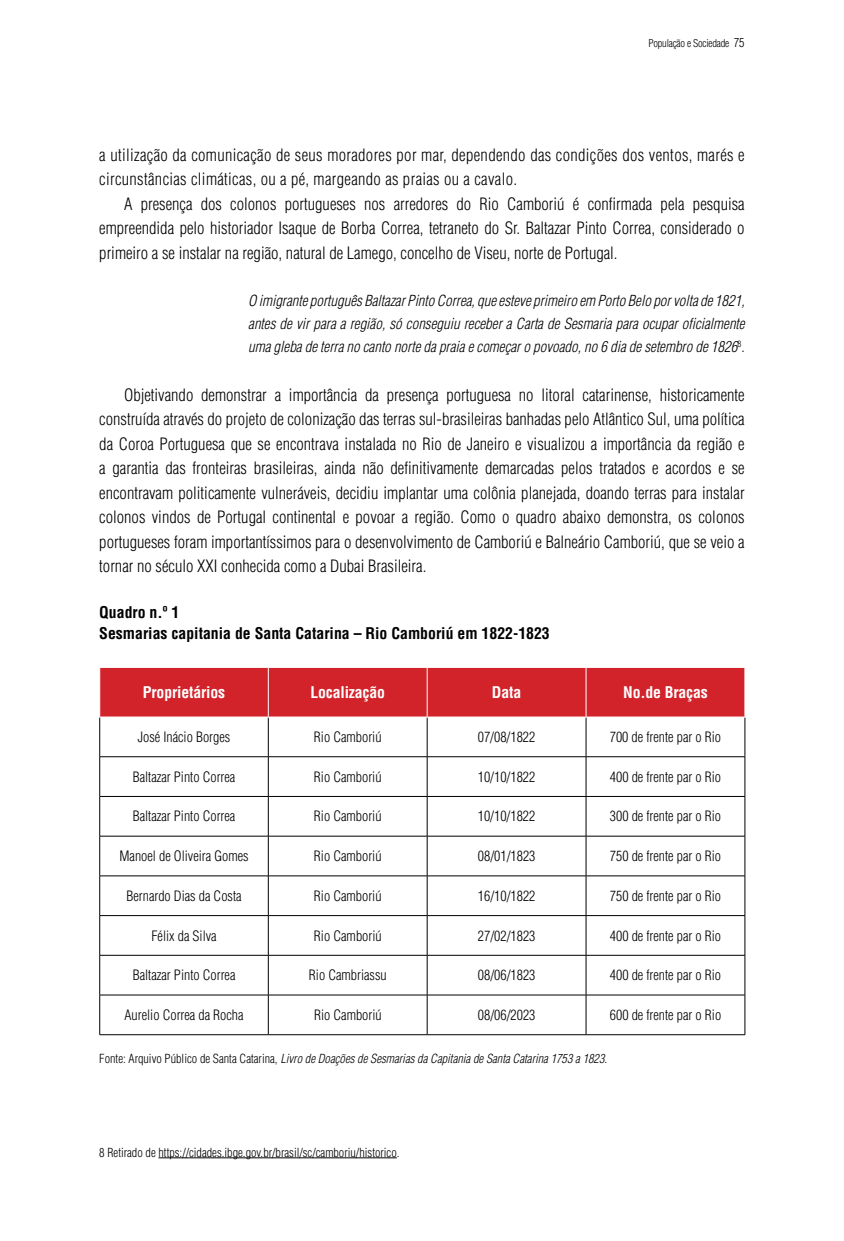
<style>
.page{position:relative;width:844px;height:1241px;background:#fff}
.page>*{position:absolute;margin:0;border:0;box-sizing:border-box;transform-origin:0 0}
.t1{font:300 condensed 16.62px/24.5px "Helvetica LT Std";letter-spacing:.02em;color:#000;text-align:justify}
.t2{font:700 condensed 15.75px/21px "Helvetica LT Std";color:#000}
.t3{font:700 condensed 15.75px "Helvetica LT Std";letter-spacing:-.01em;color:#fff}
.t4{font:italic 300 condensed 14.88px/22.8px "Helvetica LT Std";color:#000;text-align:justify}
.t5{font:300 condensed 14px "Helvetica LT Std";color:#000}
.t6{font:italic 300 condensed 12.25px "Helvetica LT Std";color:#000}
.t7{font:300 condensed 12.25px "Helvetica LT Std";color:#000}
.t8{font:300 condensed 10.5px "Helvetica LT Std";letter-spacing:-.02em;color:#000}
.s1{font-size:12.25px}
.s2{font-style:normal}
</style>
<div class="page">
<div style="left:100px;top:668px;width:644px;height:48px;background:#d2232a"></div>
<hr style="left:99px;top:717px;width:1px;height:39px;background:#000">
<hr style="left:99px;top:756px;width:1px;height:40px;background:#000">
<hr style="left:99px;top:796px;width:1px;height:39px;background:#000">
<hr style="left:99px;top:836px;width:1px;height:39px;background:#000">
<hr style="left:99px;top:876px;width:1px;height:39px;background:#000">
<hr style="left:99px;top:915px;width:1px;height:39px;background:#000">
<hr style="left:99px;top:955px;width:1px;height:39px;background:#000">
<hr style="left:99px;top:995px;width:1px;height:39px;background:#000">
<hr style="left:268px;top:717px;width:1px;height:39px;background:#000">
<hr style="left:427px;top:717px;width:1px;height:39px;background:#000">
<hr style="left:585px;top:717px;width:1px;height:39px;background:#000">
<hr style="left:744px;top:717px;width:1px;height:39px;background:#000">
<hr style="left:268px;top:756px;width:1px;height:40px;background:#000">
<hr style="left:427px;top:756px;width:1px;height:40px;background:#000">
<hr style="left:585px;top:756px;width:1px;height:40px;background:#000">
<hr style="left:744px;top:756px;width:1px;height:40px;background:#000">
<hr style="left:268px;top:796px;width:1px;height:39px;background:#000">
<hr style="left:427px;top:796px;width:1px;height:39px;background:#000">
<hr style="left:585px;top:796px;width:1px;height:39px;background:#000">
<hr style="left:744px;top:796px;width:1px;height:39px;background:#000">
<hr style="left:268px;top:836px;width:1px;height:39px;background:#000">
<hr style="left:427px;top:836px;width:1px;height:39px;background:#000">
<hr style="left:585px;top:836px;width:1px;height:39px;background:#000">
<hr style="left:744px;top:836px;width:1px;height:39px;background:#000">
<hr style="left:268px;top:876px;width:1px;height:39px;background:#000">
<hr style="left:427px;top:876px;width:1px;height:39px;background:#000">
<hr style="left:585px;top:876px;width:1px;height:39px;background:#000">
<hr style="left:744px;top:876px;width:1px;height:39px;background:#000">
<hr style="left:268px;top:915px;width:1px;height:39px;background:#000">
<hr style="left:427px;top:915px;width:1px;height:39px;background:#000">
<hr style="left:585px;top:915px;width:1px;height:39px;background:#000">
<hr style="left:744px;top:915px;width:1px;height:39px;background:#000">
<hr style="left:268px;top:955px;width:1px;height:39px;background:#000">
<hr style="left:427px;top:955px;width:1px;height:39px;background:#000">
<hr style="left:585px;top:955px;width:1px;height:39px;background:#000">
<hr style="left:744px;top:955px;width:1px;height:39px;background:#000">
<hr style="left:268px;top:995px;width:1px;height:39px;background:#000">
<hr style="left:427px;top:995px;width:1px;height:39px;background:#000">
<hr style="left:585px;top:995px;width:1px;height:39px;background:#000">
<hr style="left:744px;top:995px;width:1px;height:39px;background:#000">
<hr style="left:99px;top:756px;width:169px;height:1px;background:#000">
<hr style="left:268px;top:756px;width:159px;height:1px;background:#000">
<hr style="left:427px;top:756px;width:159px;height:1px;background:#000">
<hr style="left:586px;top:756px;width:159px;height:1px;background:#000">
<hr style="left:99px;top:796px;width:169px;height:1px;background:#000">
<hr style="left:268px;top:796px;width:159px;height:1px;background:#000">
<hr style="left:427px;top:796px;width:159px;height:1px;background:#000">
<hr style="left:586px;top:796px;width:159px;height:1px;background:#000">
<hr style="left:99px;top:835px;width:169px;height:1px;background:#000">
<hr style="left:268px;top:835px;width:159px;height:1px;background:#000">
<hr style="left:427px;top:835px;width:159px;height:1px;background:#000">
<hr style="left:586px;top:835px;width:159px;height:1px;background:#000">
<hr style="left:99px;top:875px;width:169px;height:1px;background:#000">
<hr style="left:268px;top:875px;width:159px;height:1px;background:#000">
<hr style="left:427px;top:875px;width:159px;height:1px;background:#000">
<hr style="left:586px;top:875px;width:159px;height:1px;background:#000">
<hr style="left:99px;top:915px;width:169px;height:1px;background:#000">
<hr style="left:268px;top:915px;width:159px;height:1px;background:#000">
<hr style="left:427px;top:915px;width:159px;height:1px;background:#000">
<hr style="left:586px;top:915px;width:159px;height:1px;background:#000">
<hr style="left:99px;top:954px;width:169px;height:1px;background:#000">
<hr style="left:268px;top:954px;width:159px;height:1px;background:#000">
<hr style="left:427px;top:954px;width:159px;height:1px;background:#000">
<hr style="left:586px;top:954px;width:159px;height:1px;background:#000">
<hr style="left:99px;top:994px;width:169px;height:1px;background:#000">
<hr style="left:268px;top:994px;width:159px;height:1px;background:#000">
<hr style="left:427px;top:994px;width:159px;height:1px;background:#000">
<hr style="left:586px;top:994px;width:159px;height:1px;background:#000">
<hr style="left:99px;top:1034px;width:169px;height:1px;background:#000">
<hr style="left:268px;top:1034px;width:159px;height:1px;background:#000">
<hr style="left:427px;top:1034px;width:159px;height:1px;background:#000">
<hr style="left:586px;top:1034px;width:159px;height:1px;background:#000">
<hr style="left:268px;top:667px;width:1px;height:49px;background:#fff">
<hr style="left:426px;top:667px;width:1px;height:49px;background:#fff">
<hr style="left:585px;top:667px;width:1px;height:49px;background:#fff">
<hr style="left:158px;top:1157px;width:239px;height:1px;background:#000">
<p class="t8" style="left:648px;top:36px;width:98px">População e Sociedade <span class="s1">75</span></p>
<p class="t1" style="left:99px;top:142px;width:646px">a utilização da comunicação de seus moradores por mar, dependendo das condições dos ventos, marés e circunstâncias climáticas, ou a pé, margeando as praias ou a cavalo.</p>
<p class="t1" style="left:99px;top:191px;width:646px;text-indent:25px">A presença dos colonos portugueses nos arredores do Rio Camboriú é confirmada pela pesquisa empreendida pelo historiador Isaque de Borba Correa, tetraneto do Sr. Baltazar Pinto Correa, considerado o primeiro a se instalar na região, natural de Lamego, concelho de Viseu, norte de Portugal.</p>
<p class="t4" style="left:248px;top:289px;width:498px">O imigrante português Baltazar Pinto Correa, que esteve primeiro em Porto Belo por volta de 1821, antes de vir para a região, só conseguiu receber a Carta de Sesmaria para ocupar oficialmente uma gleba de terra no canto norte da praia e começar o povoado, no 6 dia de setembro de 1826<sup>8</sup><span class="s2">.</span></p>
<p class="t1" style="left:99px;top:382px;width:646px;text-indent:25px">Objetivando demonstrar a importância da presença portuguesa no litoral catarinense, historicamente construída através do projeto de colonização das terras sul-brasileiras banhadas pelo Atlântico Sul, uma política da Coroa Portuguesa que se encontrava instalada no Rio de Janeiro e visualizou a importância da região e a garantia das fronteiras brasileiras, ainda não definitivamente demarcadas pelos tratados e acordos e se encontravam politicamente vulneráveis, decidiu implantar uma colônia planejada, doando terras para instalar colonos vindos de Portugal continental e povoar a região. Como o quadro abaixo demonstra, os colonos portugueses foram importantíssimos para o desenvolvimento de Camboriú e Balneário Camboriú, que se veio a tornar no século XXI conhecida como a Dubai Brasileira.</p>
<p class="t2" style="left:99px;top:601px;width:452px">Quadro n.º 1<br>Sesmarias capitania de Santa Catarina – Rio Camboriú em 1822-1823</p>
<p class="t3" style="left:143px;top:682px;width:84px">Proprietários</p>
<p class="t3" style="left:310px;top:682px;width:76px">Localização</p>
<p class="t3" style="left:492px;top:682px;width:31px">Data</p>
<p class="t3" style="left:623px;top:682px;width:86px">No.de Braças</p>
<p class="t5" style="left:138px;top:728px;width:94px">José Inácio Borges</p>
<p class="t5" style="left:314px;top:728px;width:69px">Rio Camboriú</p>
<p class="t5" style="left:477px;top:728px;width:59px">07/08/1822</p>
<p class="t5" style="left:609px;top:728px;width:113px">700 de frente par o Rio</p>
<p class="t5" style="left:133px;top:767px;width:104px">Baltazar Pinto Correa</p>
<p class="t5" style="left:314px;top:767px;width:69px">Rio Camboriú</p>
<p class="t5" style="left:477px;top:767px;width:59px">10/10/1822</p>
<p class="t5" style="left:609px;top:767px;width:113px">400 de frente par o Rio</p>
<p class="t5" style="left:133px;top:807px;width:104px">Baltazar Pinto Correa</p>
<p class="t5" style="left:314px;top:807px;width:69px">Rio Camboriú</p>
<p class="t5" style="left:477px;top:807px;width:59px">10/10/1822</p>
<p class="t5" style="left:609px;top:807px;width:113px">300 de frente par o Rio</p>
<p class="t5" style="left:119px;top:847px;width:131px">Manoel de Oliveira Gomes</p>
<p class="t5" style="left:314px;top:847px;width:69px">Rio Camboriú</p>
<p class="t5" style="left:478px;top:847px;width:59px">08/01/1823</p>
<p class="t5" style="left:609px;top:847px;width:113px">750 de frente par o Rio</p>
<p class="t5" style="left:126px;top:886px;width:117px">Bernardo Dias da Costa</p>
<p class="t5" style="left:314px;top:886px;width:69px">Rio Camboriú</p>
<p class="t5" style="left:478px;top:886px;width:59px">16/10/1822</p>
<p class="t5" style="left:609px;top:886px;width:113px">750 de frente par o Rio</p>
<p class="t5" style="left:151px;top:926px;width:67px">Félix da Silva</p>
<p class="t5" style="left:314px;top:926px;width:69px">Rio Camboriú</p>
<p class="t5" style="left:478px;top:926px;width:59px">27/02/1823</p>
<p class="t5" style="left:609px;top:926px;width:113px">400 de frente par o Rio</p>
<p class="t5" style="left:133px;top:966px;width:104px">Baltazar Pinto Correa</p>
<p class="t5" style="left:309px;top:966px;width:79px">Rio Cambriassu</p>
<p class="t5" style="left:478px;top:966px;width:59px">08/06/1823</p>
<p class="t5" style="left:609px;top:966px;width:113px">400 de frente par o Rio</p>
<p class="t5" style="left:124px;top:1005px;width:120px">Aurelio Correa da Rocha</p>
<p class="t5" style="left:314px;top:1005px;width:69px">Rio Camboriú</p>
<p class="t5" style="left:478px;top:1005px;width:59px">08/06/2023</p>
<p class="t5" style="left:609px;top:1005px;width:113px">600 de frente par o Rio</p>
<p class="t6" style="left:99px;top:1050px;width:509px"><span class="s2">Fonte: Arquivo Público de Santa Catarina,</span> Livro de Doações de Sesmarias da Capitania de Santa Catarina 1753 a 1823<span class="s2">.</span></p>
<p class="t7" style="left:99px;top:1144px;width:302px">8 Retirado de https://cidades.ibge.gov.br/brasil/sc/camboriu/historico.</p>
</div>
